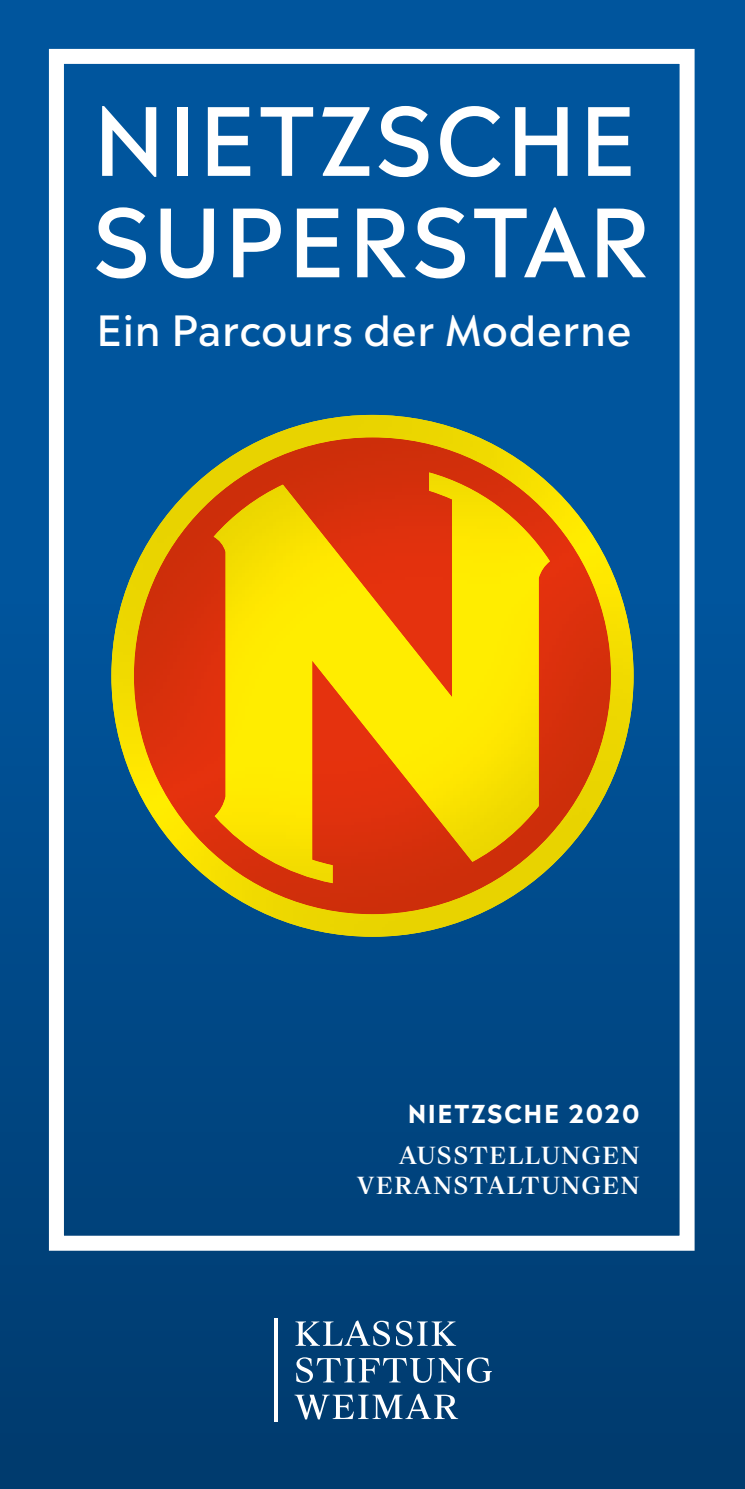
<style>
.page{position:relative;width:745px;height:1489px;background:#fff}
.page>*{position:absolute;margin:0;border:0;box-sizing:border-box;transform-origin:0 0}
.t1{font:500 93px/101.2px "Madera";letter-spacing:.025em;color:#fff}
.t2{font:500 41.25px "Madera";letter-spacing:.015em;color:#fff}
.t3{font:700 24.5px "Madera";letter-spacing:.06em;color:#fff}
.t4{font:500 23.75px/30px "Suisse Works";letter-spacing:.05em;color:#fff;text-align:right}
</style>
<div class="page">
<div style="left:0;top:0;width:744px;height:1488px;background:linear-gradient(to bottom,#015ca9,#013f75)"></div>
<img style="left:111px;top:415px;width:522px;height:521px">
<div style="left:49px;top:49px;width:645px;height:1201px;border:15px solid #fff"></div>
<svg style="left:295px;top:1319px;width:95px;height:27px"></svg>
<svg style="left:396px;top:1320px;width:60px;height:26px"></svg>
<svg style="left:296px;top:1357px;width:195px;height:25px"></svg>
<svg style="left:294px;top:1393px;width:164px;height:26px"></svg>
<hr style="left:274px;top:1318px;width:3px;height:103px;background:#fff">
<p class="t1" style="left:93px;top:78px;width:558px">NIETZSCHE<br>SUPERSTAR</p>
<p class="t2" style="left:96px;top:294px;width:536px">Ein Parcours der Moderne</p>
<p class="t3" style="left:407px;top:1092px;width:233px">NIETZSCHE 2020</p>
<p class="t4" style="left:356px;top:1141px;width:284px">AUSSTELLUNGEN<br>VERANSTALTUNGEN</p>
</div>
